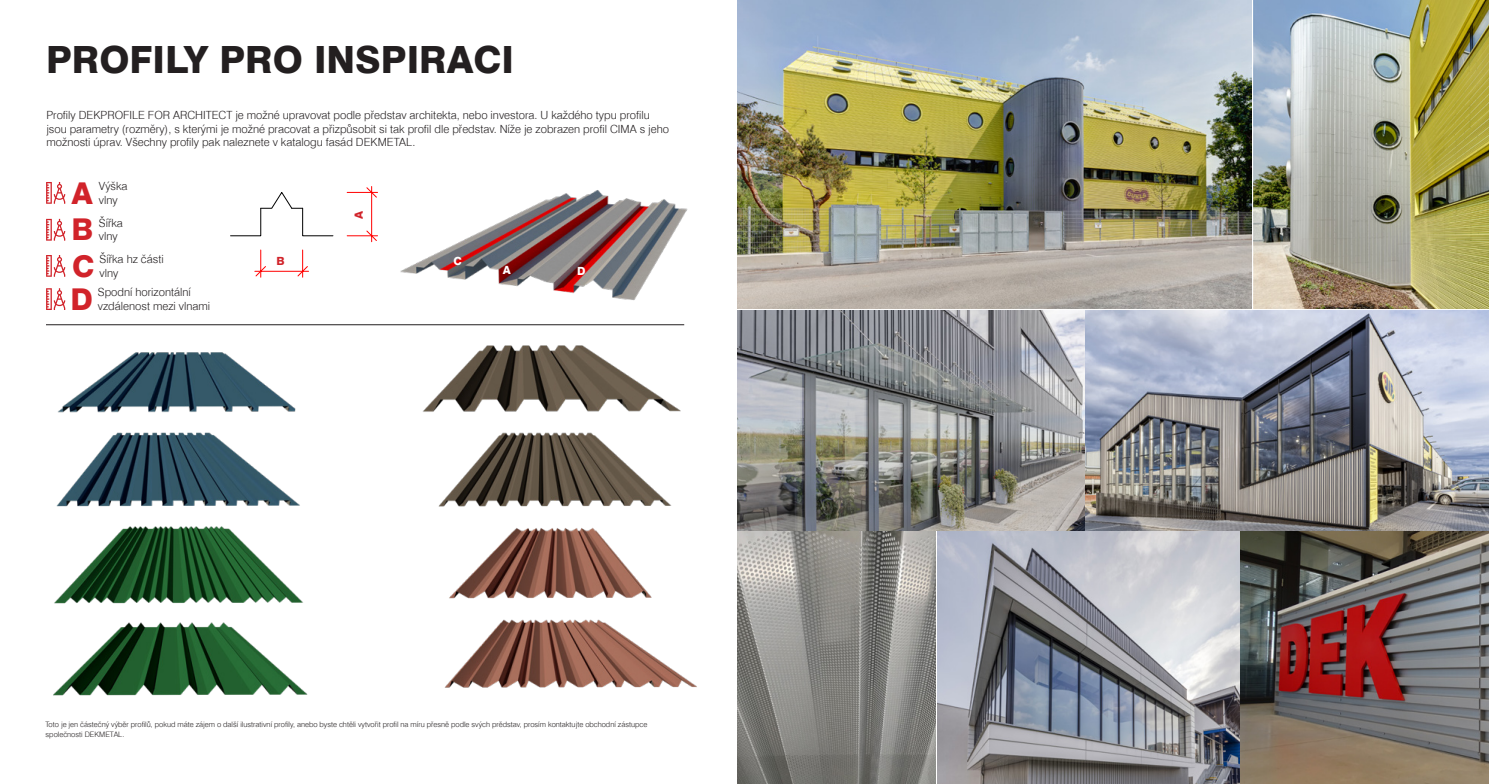
<style>
.page{position:relative;width:1489px;height:784px;background:#fff}
.page>*{position:absolute;margin:0;border:0;box-sizing:border-box;transform-origin:0 0}
.záložky_FINAL{font:800 37.5px "Swiss 721 TL";color:#231f20}
.text{font:800 30px "Swiss 721 TL";color:#d1232a}
.text-2{font:300 11.25px/13.2px "Swiss 721 TL";color:#231f20}
.text-3{font:800 11.25px "Swiss 721 TL";color:#fff}
.text-4{font:800 11.25px "Swiss 721 TL";color:#d1232a}
.text-5{font:300 7.5px/9px "Swiss 721 TL";color:#231f20}
</style>
<div class="page">
<img style="left:737px;top:0;width:514px;height:308px">
<img style="left:1253px;top:0;width:235px;height:308px">
<img style="left:737px;top:310px;width:751px;height:220px">
<img style="left:737px;top:531px;width:198px;height:252px">
<img style="left:937px;top:531px;width:301px;height:252px">
<img style="left:1240px;top:531px;width:248px;height:252px">
<img style="left:58px;top:352px;width:238px;height:61px">
<img style="left:56px;top:432px;width:244px;height:75px">
<img style="left:53px;top:622px;width:255px;height:74px">
<img style="left:54px;top:526px;width:249px;height:78px">
<img style="left:449px;top:528px;width:203px;height:71px">
<img style="left:444px;top:619px;width:253px;height:69px">
<img style="left:422px;top:345px;width:259px;height:67px">
<img style="left:438px;top:432px;width:234px;height:75px">
<img style="left:400px;top:190px;width:288px;height:111px">
<hr style="left:230px;top:331px;width:31px;height:1px;background:#000">
<hr style="left:302px;top:331px;width:31px;height:1px;background:#000">
<svg style="left:230px;top:186px;width:148px;height:92px"></svg>
<hr style="left:46px;top:324px;width:638px;height:1px;background:#231f20">
<svg style="left:46px;top:182px;width:19px;height:22px"></svg>
<svg style="left:46px;top:288px;width:19px;height:22px"></svg>
<svg style="left:46px;top:219px;width:19px;height:21px"></svg>
<svg style="left:46px;top:255px;width:19px;height:21px"></svg>
<p class="záložky_FINAL" style="left:46px;top:35px;width:469px">PROFILY PRO INSPIRACI</p>
<p class="text-2" style="left:46px;top:108px;width:624px">Profily DEKPROFILE FOR ARCHITECT je možné upravovat podle představ architekta, nebo investora. U každého typu profilu jsou parametry (rozměry), s kterými je možné pracovat a přizpůsobit si tak profil dle představ. Níže je zobrazen profil CIMA s jeho možnosti úprav. Všechny profily pak naleznete v katalogu fasád DEKMETAL.</p>
<p class="text-2" style="left:99px;top:179px;width:30px">Výška</p>
<p class="text" style="left:72px;top:173px;width:23px">A</p>
<p class="text-2" style="left:99px;top:192px;width:20px">vlny</p>
<p class="text-2" style="left:99px;top:216px;width:26px">Šířka</p>
<p class="text" style="left:72px;top:210px;width:23px">B</p>
<p class="text-2" style="left:99px;top:229px;width:20px">vlny</p>
<p class="text-2" style="left:100px;top:252px;width:66px">Šířka hz části</p>
<p class="text" style="left:72px;top:246px;width:24px">C</p>
<p class="text-2" style="left:100px;top:265px;width:20px">vlny</p>
<p class="text-2" style="left:98px;top:285px;width:95px">Spodní horizontální</p>
<p class="text" style="left:71px;top:279px;width:24px">D</p>
<p class="text-2" style="left:98px;top:298px;width:114px">vzdálenost mezi vlnami</p>
<p class="text-4" style="left:351px;top:218px;width:10px;rotate:-90deg">A</p>
<p class="text-4" style="left:276px;top:253px;width:10px">B</p>
<p class="text-3" style="left:453px;top:254px;width:10px">C</p>
<p class="text-3" style="left:503px;top:262px;width:10px">A</p>
<p class="text-3" style="left:577px;top:264px;width:10px">D</p>
<p class="text-5" style="left:46px;top:719px;width:603px">Toto je jen částečný výběr profilů, pokud máte zájem o další ilustrativní profily, anebo byste chtěli vytvořit profil na míru přesně podle svých prědstav, prosím kontaktujte obchodní zástupce společnosti DEKMETAL.</p>
</div>
